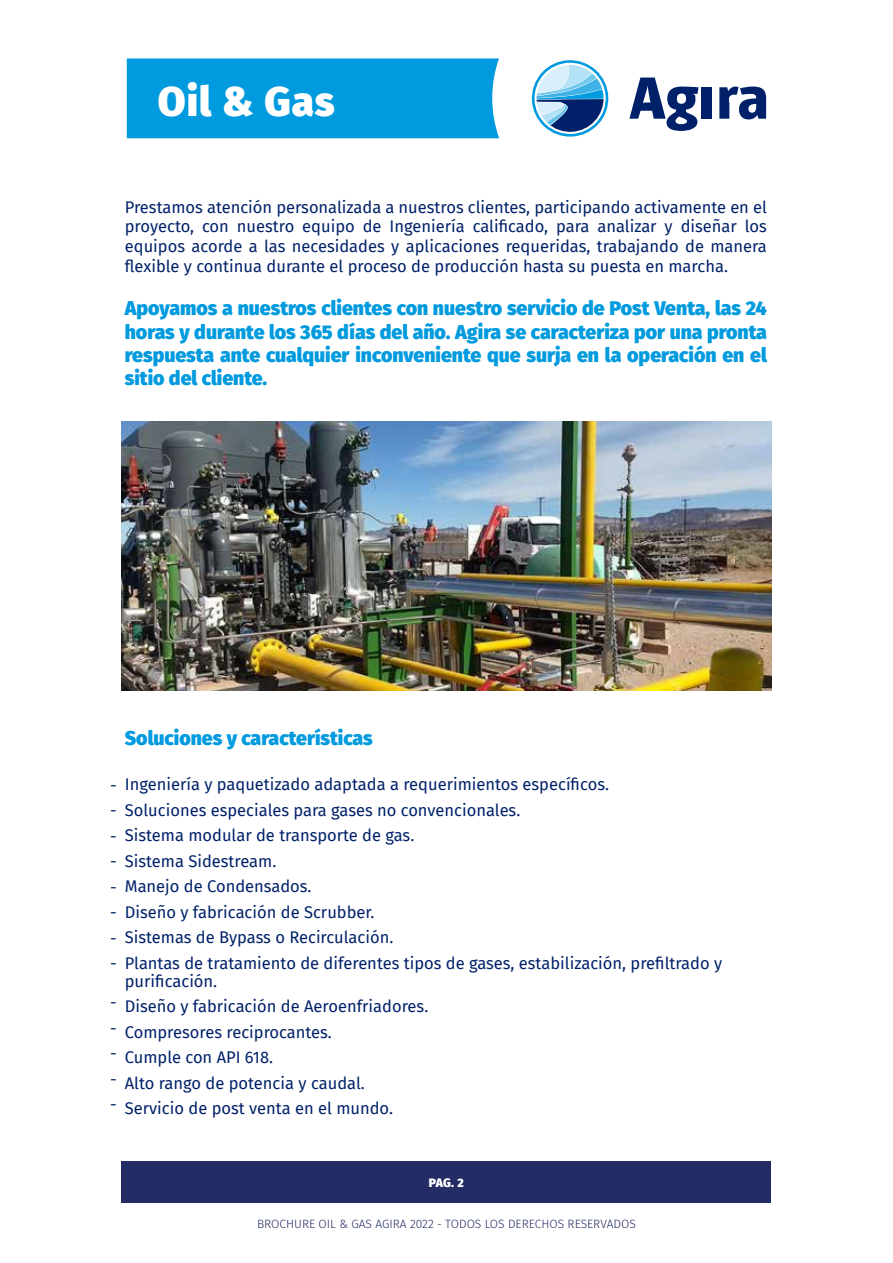
<style>
.page{position:relative;width:893px;height:1263px;background:#fff}
.page>*{position:absolute;margin:0;border:0;box-sizing:border-box;transform-origin:0 0}
.t1{font:900 40.35px "Fira Sans";letter-spacing:.025em;color:#fff}
.t2{font:900 19.5px/23.4px "Fira Sans";color:#009ade;text-align:justify}
.t3{font:16.5px/25.5px "Fira Sans";color:#002169;text-align:justify}
.t4{font:300 12px "Fira Sans";color:#232c64}
.t5{font:900 12px "Fira Sans";color:#fff}
</style>
<div class="page">
<div style="left:127px;top:58px;width:372px;height:80px;background:#009ade"></div>
<svg style="left:531px;top:60px;width:78px;height:77px"></svg>
<svg style="left:629px;top:78px;width:70px;height:53px"></svg>
<div style="left:702px;top:87px;width:10px;height:32px;background:#002169"></div>
<svg style="left:719px;top:87px;width:47px;height:32px"></svg>
<img style="left:122px;top:422px;width:649px;height:269px">
<div style="left:122px;top:1161px;width:649px;height:42px;background:#232c64"></div>
<h1 class="t1" style="left:158px;top:65px;width:178px">Oil &amp; Gas</h1>
<p class="t3" style="left:125px;top:196px;width:644px;line-height:19.8px">Prestamos atención personalizada a nuestros clientes, participando activamente en el proyecto, con nuestro equipo de Ingeniería calificado, para analizar y diseñar los equipos acorde a las necesidades y aplicaciones requeridas, trabajando de manera flexible y continua durante el proceso de producción hasta su puesta en marcha.</p>
<p class="t2" style="left:125px;top:295px;width:644px">Apoyamos a nuestros clientes con nuestro servicio de Post Venta, las 24 horas y durante los 365 días del año. Agira se caracteriza por una pronta respuesta ante cualquier inconveniente que surja en la operación en el sitio del cliente.</p>
<p class="t3" style="left:110px;top:772px;width:8px">- - - - - - - -</p>
<p class="t3" style="left:110px;top:989px;width:8px">- - - - -</p>
<p class="t2" style="left:125px;top:724px;width:249px">Soluciones y características</p>
<p class="t3" style="left:125px;top:771px;width:599px;text-align:left">Ingeniería y paquetizado adaptada a requerimientos específicos.<br>Soluciones especiales para gases no convencionales.<br>Sistema modular de transporte de gas.<br>Sistema Sidestream.<br>Manejo de Condensados.<br>Diseño y fabricación de Scrubber.<br>Sistemas de Bypass o Recirculación.<br>Plantas de tratamiento de diferentes tipos de gases, estabilización, prefiltrado y</p>
<p class="t3" style="left:125px;top:968px;width:305px;text-align:left">purificación.<br>Diseño y fabricación de Aeroenfriadores.<br>Compresores reciprocantes.<br>Cumple con API 618.<br>Alto rango de potencia y caudal.<br>Servicio de post venta en el mundo.</p>
<p class="t5" style="left:429px;top:1172px;width:36px">PAG. 2</p>
<p class="t4" style="left:257px;top:1216px;width:380px">BROCHURE OIL &amp; GAS AGIRA 2022 - TODOS LOS DERECHOS RESERVADOS</p>
</div>
